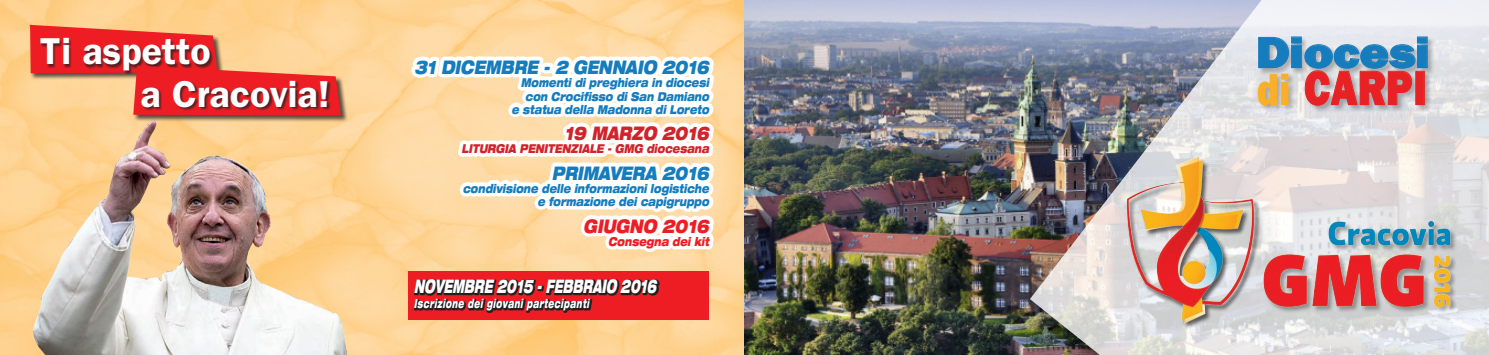
<style>
.page{position:relative;width:1489px;height:355px;background:#fff}
.page>*{position:absolute;margin:0;border:0;box-sizing:border-box;transform-origin:0 0}
.t1{font:48.5px "ITC Franklin Gothic Std Hvy";letter-spacing:.025em;color:#e72124;scale:.82 1}
.t2{font:44px "ITC Franklin Gothic Std Hvy";color:#157cbd;scale:1.11 1}
.t3{font:600 37.5px "ITC Franklin Gothic Std";color:#fff}
.t4{font:italic 900 expanded 18.75px "Helvetica Neue LT Std";color:#157cbd;scale:.71 1}
.t5{font:italic 900 expanded 18.75px "Helvetica Neue LT Std";color:#fff;scale:.54 1}
.t6{font:italic 900 expanded 18.75px "Helvetica Neue LT Std";color:#d1232a;scale:.71 1}
.t7{font:italic 900 expanded 18.75px "Helvetica Neue LT Std";color:#ee1d23;scale:.71 1}
.t8{font:italic 900 expanded 12.5px "Helvetica Neue LT Std";color:#fff;scale:.54 1}
.t9{font:italic 900 expanded 12.25px "Helvetica Neue LT Std";color:#157cbd;scale:.71 1}
.t10{font:italic 900 expanded 12.25px "Helvetica Neue LT Std";color:#d1232a;scale:.71 1}
.t11{font:italic 900 expanded 12.25px "Helvetica Neue LT Std";color:#ee1d23;scale:.71 1}
.s1{font-size:45px;color:#fbaf27}
</style>
<div class="page">
<img style="left:0;top:0;width:744px;height:354px">
<img style="left:744px;top:0;width:285px;height:354px">
<img style="left:1029px;top:0;width:459px;height:354px">
<img style="left:1119px;top:153px;width:144px;height:177px">
<img style="left:1254px;top:206px;width:211px;height:119px">
<div style="left:1258px;top:36px;width:176px;height:40px;background:#231f20;opacity:.29"></div>
<div style="left:1257px;top:70px;width:174px;height:42px;background:#231f20;opacity:.29"></div>
<svg style="left:1257px;top:36px;width:170px;height:70px;background:#b9b8c0"></svg>
<img style="left:23px;top:113px;width:346px;height:241px">
<svg style="left:411px;top:57px;width:302px;height:195px"></svg>
<div style="left:133px;top:66px;width:215px;height:57px;background:#231f20;opacity:.75"></div>
<svg style="left:30px;top:25px;width:311px;height:90px;background:#e4795c"></svg>
<div style="left:142px;top:81px;width:190px;height:30px;background:#231f20;opacity:.75"></div>
<div style="left:409px;top:270px;width:300px;height:49px;background:#ee1d23"></div>
<svg style="left:414px;top:279px;width:245px;height:33px;fill:#241e20"></svg>
<p class="t3" style="left:40px;top:29px;width:172px">Ti aspetto</p>
<p class="t3" style="left:141px;top:71px;width:191px">a Cracovia!</p>
<p class="t4" style="left:414px;top:55px;width:423px">31 DICEMBRE - 2 GENNAIO 2016</p>
<p class="t9" style="left:521px;top:75px;width:270px">Momenti di preghiera in diocesi</p>
<p class="t9" style="left:525px;top:88px;width:264px">con Crocifisso di San Damiano</p>
<p class="t9" style="left:511px;top:101px;width:283px">e statua della Madonna di Loreto</p>
<p class="t6" style="left:564px;top:121px;width:211px">19 MARZO 2016</p>
<p class="t10" style="left:461px;top:141px;width:354px">LITURGIA PENITENZIALE - GMG diocesana</p>
<p class="t4" style="left:552px;top:161px;width:228px">PRIMAVERA 2016</p>
<p class="t9" style="left:463px;top:180px;width:352px">condivisione delle informazioni logistiche</p>
<p class="t9" style="left:537px;top:193px;width:247px">e formazione dei capigruppo</p>
<p class="t7" style="left:583px;top:213px;width:184px">GIUGNO 2016</p>
<p class="t11" style="left:608px;top:233px;width:147px">Consegna dei kit</p>
<p class="t5" style="left:414px;top:273px;width:458px">NOVEMBRE 2015 -FEBBRAIO 2016</p>
<p class="t8" style="left:414px;top:295px;width:331px">Iscrizione dei giovani partecipanti</p>
<p class="t2" style="left:1255px;top:27px;width:158px">Diocesi</p>
<p class="t1" style="left:1256px;top:59px;width:208px"><span class="s1">di</span> CARPI</p>
</div>
